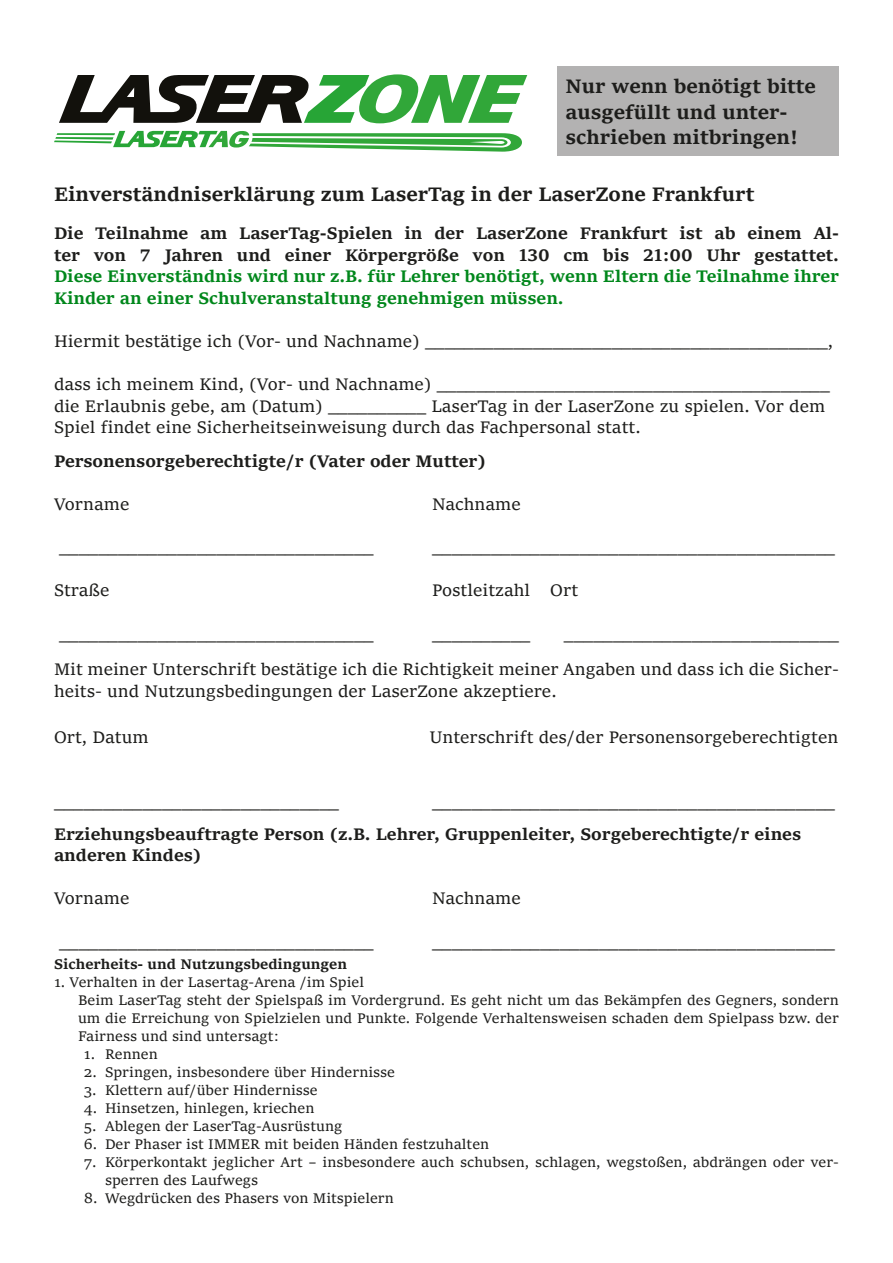
<style>
.page{position:relative;width:893px;height:1263px;background:#fff}
.page>*{position:absolute;margin:0;border:0;box-sizing:border-box;transform-origin:0 0}
.t1{font:700 21px/25.2px "Sitka Text";color:#1d1d1b}
.t2{font:18px/21.6px "Sitka Text";color:#1d1d1b}
.t3{font:700 18px/21.6px "Sitka Text";color:#1d1d1b}
.t4{font:700 18px/21.6px "Sitka Text";color:#00871b}
.t5{font:15px/18px "Sitka Text";color:#1d1d1b}
.t6{font:700 15px "Sitka Text";color:#1d1d1b}
</style>
<div class="page">
<div style="left:557px;top:66px;width:282px;height:89px;background:#b3b2b2"></div>
<svg style="left:59px;top:74px;width:468px;height:49px"></svg>
<svg style="left:54px;top:131px;width:468px;height:21px"></svg>
<p class="t1" style="left:566px;top:72px;width:252px">Nur wenn benötigt bitte ausgefüllt und unter&shy;schrieben mitbringen!</p>
<p class="t1" style="left:54px;top:180px;width:702px">Einverständniserklärung zum LaserTag in der LaserZone Frankfurt</p>
<p class="t3" style="left:54px;top:221px;width:786px">Die Teilnahme am LaserTag-Spielen in der LaserZone Frankfurt ist ab einem Al&shy;ter von 7 Jahren und einer Körpergröße von 130 cm bis 21:00 Uhr gestattet.</p>
<p class="t4" style="left:54px;top:264px;width:786px">Diese Einverständnis wird nur z.B. für Lehrer benötigt, wenn Eltern die Teilnahme ihrer<br>Kinder an einer Schulveranstaltung genehmigen müssen.</p>
<p class="t2" style="left:54px;top:329px;width:781px">Hiermit bestätige ich (Vor- und Nachname) _________________________________________,</p>
<p class="t2" style="left:54px;top:372px;width:777px">dass ich meinem Kind, (Vor- und Nachname) ________________________________________ die Erlaubnis gebe, am (Datum) __________ LaserTag in der LaserZone zu spielen. Vor dem<br>Spiel findet eine Sicherheitseinweisung durch das Fachpersonal statt.</p>
<p class="t3" style="left:54px;top:449px;width:433px">Personensorgeberechtigte/r (Vater oder Mutter)</p>
<p class="t2" style="left:54px;top:492px;width:77px">Vorname</p>
<p class="t2" style="left:432px;top:492px;width:90px">Nachname</p>
<p class="t2" style="left:59px;top:535px;width:316px">________________________________</p>
<p class="t2" style="left:432px;top:535px;width:404px">_________________________________________</p>
<p class="t2" style="left:54px;top:578px;width:57px">Straße</p>
<p class="t2" style="left:432px;top:578px;width:148px">Postleitzahl Ort</p>
<p class="t2" style="left:59px;top:622px;width:316px">________________________________</p>
<p class="t2" style="left:432px;top:622px;width:100px">__________</p>
<p class="t2" style="left:564px;top:622px;width:277px">____________________________</p>
<p class="t2" style="left:54px;top:657px;width:786px">Mit meiner Unterschrift bestätige ich die Richtigkeit meiner Angaben und dass ich die Sicher&shy;heits- und Nutzungsbedingungen der LaserZone akzeptiere.</p>
<p class="t2" style="left:54px;top:725px;width:96px">Ort, Datum</p>
<p class="t2" style="left:429px;top:725px;width:410px">Unterschrift des/der Personensorgeberechtigten</p>
<p class="t2" style="left:54px;top:790px;width:287px">_____________________________</p>
<p class="t2" style="left:432px;top:790px;width:404px">_________________________________________</p>
<p class="t3" style="left:54px;top:821px;width:749px">Erziehungsbeauftragte Person (z.B. Lehrer, Gruppenleiter, Sorgeberechtigte/r eines anderen Kindes)</p>
<p class="t2" style="left:54px;top:886px;width:77px">Vorname</p>
<p class="t2" style="left:432px;top:886px;width:90px">Nachname</p>
<p class="t2" style="left:59px;top:930px;width:316px">________________________________</p>
<p class="t2" style="left:432px;top:930px;width:404px">_________________________________________</p>
<p class="t6" style="left:54px;top:952px;width:295px">Sicherheits- und Nutzungsbedingungen</p>
<p class="t5" style="left:78px;top:972px;width:762px;text-indent:-24px">1. Verhalten in der Lasertag-Arena /im Spiel<br>Beim LaserTag steht der Spielspaß im Vordergrund. Es geht nicht um das Bekämpfen des Gegners, sondern um die Erreichung von Spielzielen und Punkte. Folgende Verhaltensweisen schaden dem Spielpass bzw. der Fairness und sind untersagt:</p>
<p class="t5" style="left:84px;top:1044px;width:75px">1. Rennen</p>
<p class="t5" style="left:84px;top:1062px;width:313px">2. Springen, insbesondere über Hindernisse</p>
<p class="t5" style="left:84px;top:1080px;width:236px">3. Klettern auf/über Hindernisse</p>
<p class="t5" style="left:84px;top:1098px;width:232px">4. Hinsetzen, hinlegen, kriechen</p>
<p class="t5" style="left:84px;top:1116px;width:260px">5. Ablegen der LaserTag-Ausrüstung</p>
<p class="t5" style="left:84px;top:1134px;width:407px">6. Der Phaser ist IMMER mit beiden Händen festzuhalten</p>
<p class="t5" style="left:105px;top:1152px;width:735px;text-indent:-21px">7. Körperkontakt jeglicher Art – insbesondere auch schubsen, schlagen, wegstoßen, abdrängen oder ver&shy;sperren des Laufwegs</p>
<p class="t5" style="left:84px;top:1188px;width:312px">8. Wegdrücken des Phasers von Mitspielern</p>
</div>
